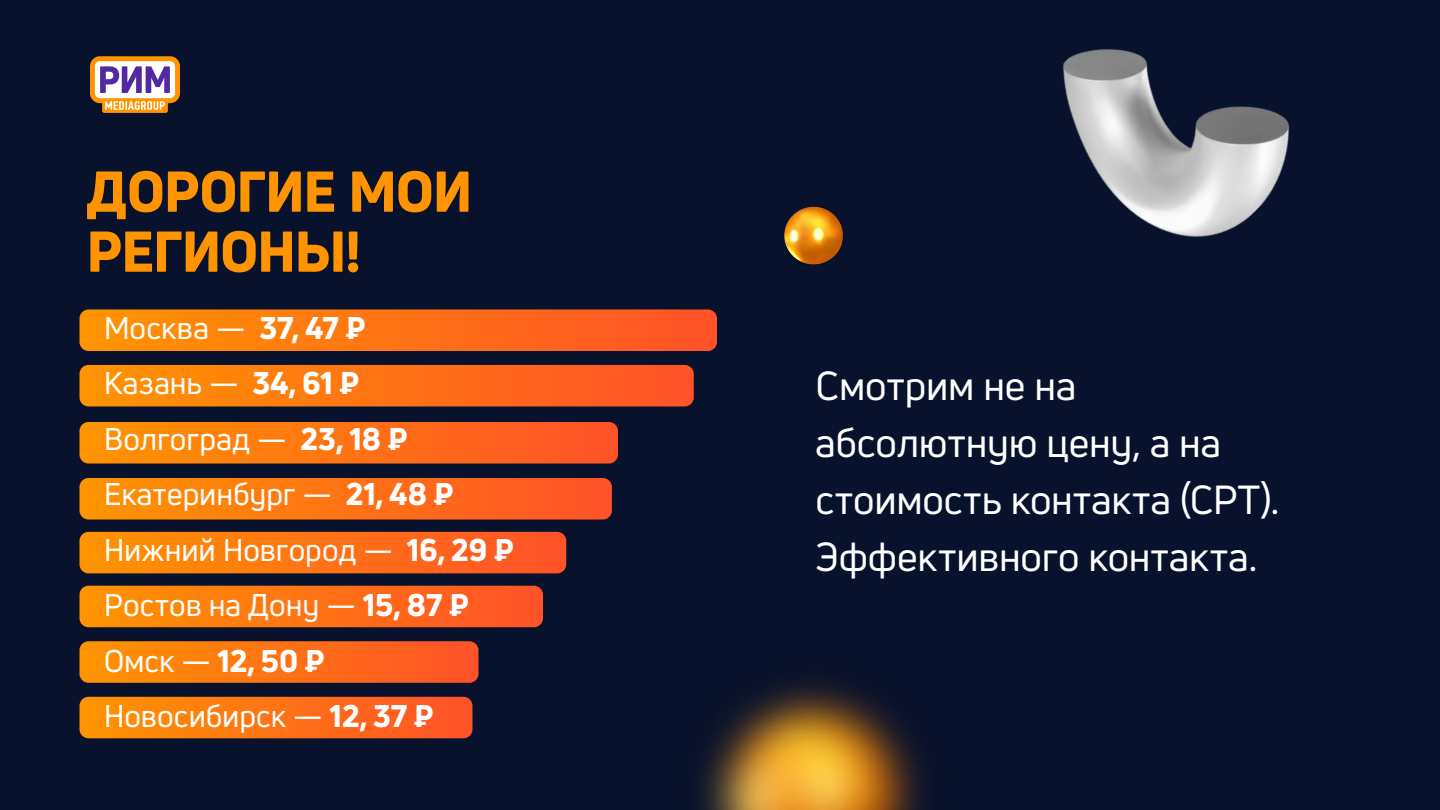
<style>
.page{position:relative;width:1440px;height:810px;background:#08122c}
.page>*{position:absolute;margin:0;border:0;box-sizing:border-box;transform-origin:0 0}
.t1{font:800 56.25px/60px "Uni Neue";letter-spacing:-.025em;color:#ff9400}
.t2{font:39.75px/57px "Uni Neue";color:#fff}
.t3{font:30.75px/55.5px "Uni Neue";letter-spacing:.005em;color:#fff}
.s1{font-weight:800}
</style>
<div class="page">
<svg style="left:90px;top:56px;width:90px;height:57px;background:#c79e8d"></svg>
<svg style="left:80px;top:309px;width:637px;height:42px;background:#fb7114"></svg>
<svg style="left:80px;top:365px;width:614px;height:41px;background:#fe7214"></svg>
<svg style="left:80px;top:422px;width:538px;height:42px;background:#fb7114"></svg>
<svg style="left:80px;top:478px;width:532px;height:42px;background:#fb7114"></svg>
<svg style="left:80px;top:532px;width:486px;height:41px;background:#fe7214"></svg>
<svg style="left:80px;top:586px;width:463px;height:41px;background:#fe7214"></svg>
<svg style="left:80px;top:641px;width:398px;height:42px;background:#fb7114"></svg>
<svg style="left:80px;top:697px;width:392px;height:41px;background:#fe7214"></svg>
<img style="left:1063px;top:49px;width:227px;height:189px">
<img style="left:700px;top:682px;width:225px;height:128px">
<img style="left:784px;top:206px;width:59px;height:59px">
<h1 class="t1" style="left:86px;top:161px;width:388px">ДОРОГИЕ МОИ<br>РЕГИОНЫ!</h1>
<p class="t3" style="left:104px;top:300px;width:412px">Москва — <span class="s1">37, 47 ₽<br></span>Казань — <span class="s1">34, 61 ₽<br></span>Волгоград — <span class="s1">23, 18 ₽<br></span>Екатеринбург — <span class="s1">21, 48 ₽<br></span>Нижний Новгород — <span class="s1">16, 29 ₽<br></span>Ростов на Дону — <span class="s1">15, 87 ₽<br></span>Омск — <span class="s1">12, 50 ₽<br></span>Новосибирск — <span class="s1">12, 37 ₽</span></p>
<p class="t2" style="left:816px;top:357px;width:465px">Смотрим не на абсолютную цену, а на стоимость контакта (CPT).<br>Эффективного контакта.</p>
</div>
